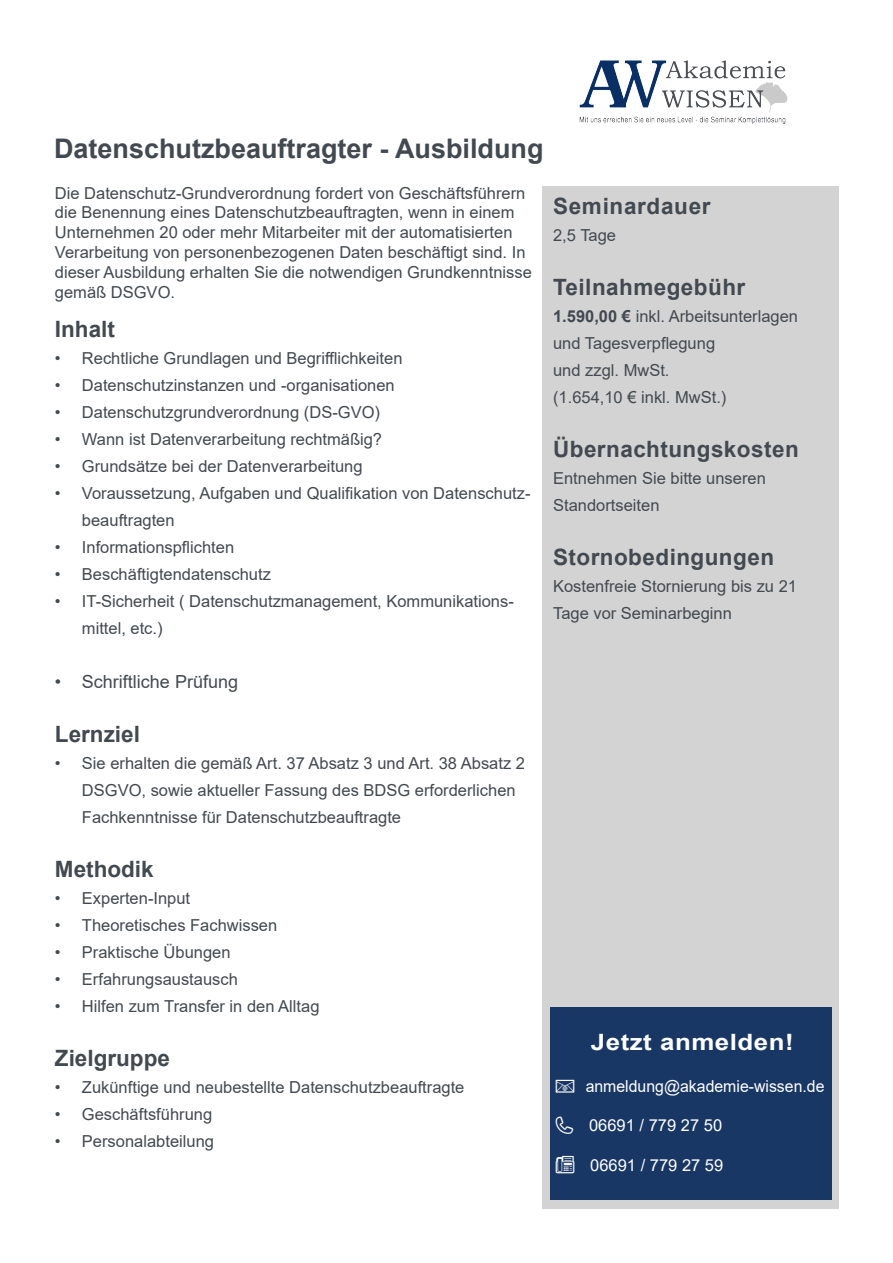
<style>
.page{position:relative;width:893px;height:1263px;background:#fff}
.page>*{position:absolute;margin:0;border:0;box-sizing:border-box;transform-origin:0 0}
.t1{font:700 27px "Arial";color:#434950}
.t2{font:700 22.5px "Arial";letter-spacing:.02em;color:#434950}
.t3{font:700 22.5px "Arial";color:#434950}
.t4{font:700 22.5px "Arial";letter-spacing:.02em;color:#fff;scale:1.15 1}
.t5{font:18px "Arial";color:#434950}
.t6{font:16.5px/27px "Arial";color:#434950}
.t7{font:16.5px "Arial";color:#fff;scale:.96 1}
.t8{font:16.5px "Arial";color:#fff}
.s1{font-weight:700}
</style>
<div class="page">
<div style="left:542px;top:186px;width:296px;height:1023px;background:#d3d3d3"></div>
<img style="left:579px;top:60px;width:209px;height:64px">
<div style="left:550px;top:1007px;width:281px;height:193px;background:#193764"></div>
<p class="t1" style="left:54px;top:130px;width:491px">Datenschutzbeauftragter - Ausbildung</p>
<p class="t6" style="left:55px;top:183px;width:478px;line-height:19.8px">Die Datenschutz-Grundverordnung fordert von Geschäftsführern die Benennung eines Datenschutzbeauftragten, wenn in einem Unternehmen 20 oder mehr Mitarbeiter mit der automatisierten Verarbeitung von personenbezogenen Daten beschäftigt sind. In dieser Ausbildung erhalten Sie die notwendigen Grundkenntnisse gemäß DSGVO.</p>
<p class="t2" style="left:553px;top:190px;width:159px">Seminardauer</p>
<p class="t6" style="left:553px;top:221px;width:64px">2,5 Tage</p>
<p class="t2" style="left:553px;top:271px;width:194px">Teilnahmegebühr</p>
<p class="t6" style="left:553px;top:302px;width:246px"><span class="s1">1.590,00 €</span> inkl. Arbeitsunterlagen</p>
<p class="t6" style="left:553px;top:329px;width:175px">und Tagesverpflegung und zzgl. MwSt. (1.654,10 € inkl. MwSt.)</p>
<p class="t2" style="left:553px;top:433px;width:247px">Übernachtungskosten</p>
<p class="t6" style="left:553px;top:464px;width:214px">Entnehmen Sie bitte unseren</p>
<p class="t6" style="left:553px;top:491px;width:108px">Standortseiten</p>
<p class="t2" style="left:553px;top:541px;width:222px">Stornobedingungen</p>
<p class="t6" style="left:553px;top:572px;width:245px">Kostenfreie Stornierung bis zu 21<br>Tage vor Seminarbeginn</p>
<p class="t2" style="left:55px;top:313px;width:62px">Inhalt</p>
<p class="t6" style="left:55px;top:344px;width:349px">• Rechtliche Grundlagen und Begrifflichkeiten</p>
<p class="t6" style="left:55px;top:371px;width:341px">• Datenschutzinstanzen und -organisationen</p>
<p class="t6" style="left:55px;top:398px;width:327px">• Datenschutzgrundverordnung (DS-GVO)</p>
<p class="t6" style="left:55px;top:425px;width:329px">• Wann ist Datenverarbeitung rechtmäßig?</p>
<p class="t6" style="left:55px;top:452px;width:309px">• Grundsätze bei der Datenverarbeitung</p>
<p class="t6" style="left:82px;top:479px;width:450px;text-indent:-27px">• Voraussetzung, Aufgaben und Qualifikation von Datenschutz&shy;beauftragten</p>
<p class="t6" style="left:55px;top:533px;width:181px">• Informationspflichten</p>
<p class="t6" style="left:55px;top:560px;width:217px">• Beschäftigtendatenschutz</p>
<p class="t6" style="left:82px;top:587px;width:433px;text-indent:-27px">• IT-Sicherheit ( Datenschutzmanagement, Kommunikations&shy;mittel, etc.)</p>
<p class="t5" style="left:55px;top:669px;width:185px">• Schriftliche Prüfung</p>
<p class="t3" style="left:55px;top:718px;width:87px">Lernziel</p>
<p class="t6" style="left:82px;top:749px;width:445px;text-indent:-27px">• Sie erhalten die gemäß Art. 37 Absatz 3 und Art. 38 Absatz 2<br>DSGVO, sowie aktueller Fassung des BDSG erforderlichen<br>Fachkenntnisse für Datenschutzbeauftragte</p>
<p class="t3" style="left:55px;top:853px;width:100px">Methodik</p>
<p class="t6" style="left:55px;top:884px;width:137px">• Experten-Input</p>
<p class="t6" style="left:55px;top:911px;width:224px">• Theoretisches Fachwissen</p>
<p class="t6" style="left:55px;top:938px;width:177px">• Praktische Übungen</p>
<p class="t6" style="left:55px;top:965px;width:184px">• Erfahrungsaustausch</p>
<p class="t6" style="left:55px;top:992px;width:266px">• Hilfen zum Transfer in den Alltag</p>
<p class="t3" style="left:55px;top:1042px;width:117px">Zielgruppe</p>
<p class="t6" style="left:55px;top:1073px;width:411px">• Zukünftige und neubestellte Datenschutzbeauftragte</p>
<p class="t6" style="left:55px;top:1100px;width:159px">• Geschäftsführung</p>
<p class="t6" style="left:55px;top:1127px;width:161px">• Personalabteilung</p>
<p class="t4" style="left:591px;top:1026px;width:178px">Jetzt anmelden!</p>
<p class="t7" style="left:586px;top:1074px;width:250px">anmeldung@akademie-wissen.de</p>
<p class="t8" style="left:589px;top:1114px;width:135px">06691 / 779 27 50</p>
<p class="t8" style="left:590px;top:1154px;width:135px">06691 / 779 27 59</p>
</div>
